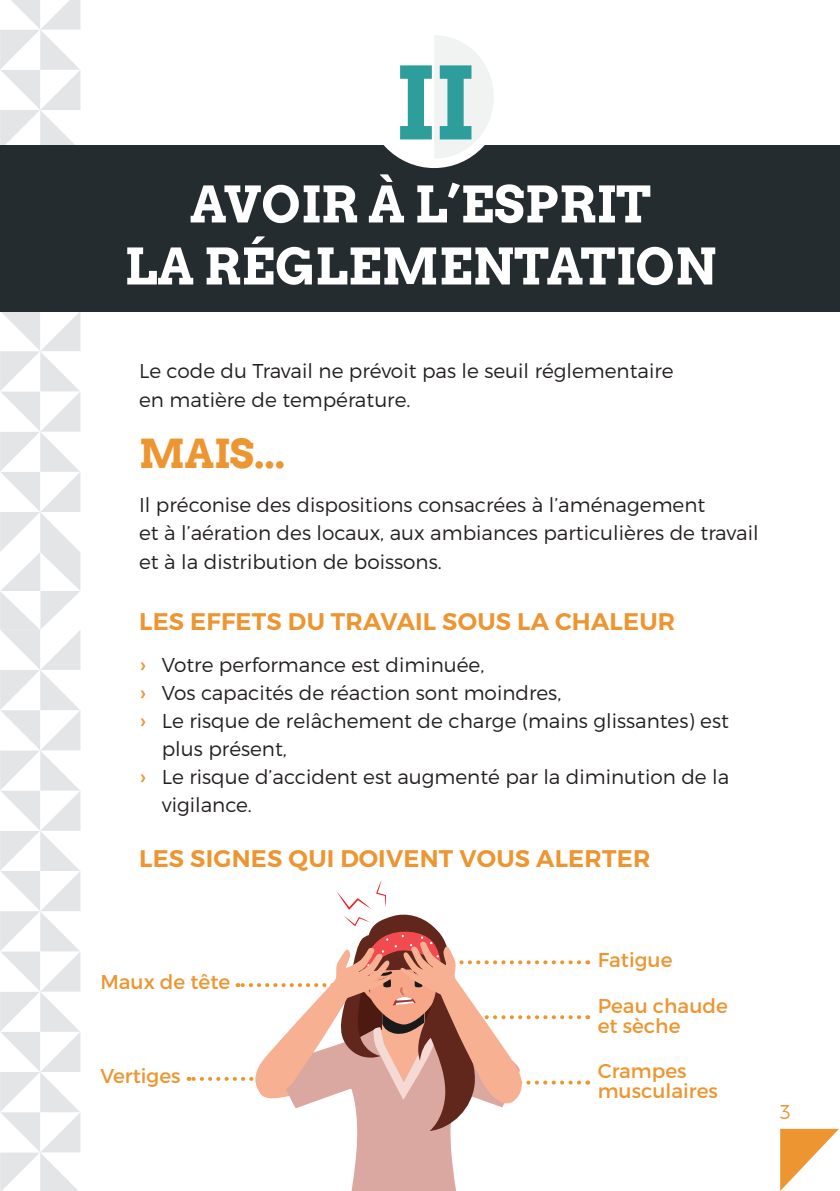
<style>
.page{position:relative;width:840px;height:1191px;background:#fff}
.page>*{position:absolute;margin:0;border:0;box-sizing:border-box;transform-origin:0 0}
.t1{font:700 100px "Arvo";color:#2d9e9b}
.t2{font:700 50px "Arvo";color:#fff}
.t3{font:700 40px "Arvo";color:#ed9530}
.t4{font:600 24px "Montserrat";letter-spacing:.01em;color:#ed9530}
.t5{font:300 20px/28px "Montserrat";color:#231f20}
.t6{font:20px "Montserrat";color:#ed9530}
.t7{font:300 20px "Montserrat";color:#ed9531}
.s1{font-weight:400;font-size:22px;color:#ed9531}
</style>
<div class="page">
<svg style="left:0;top:0;width:80px;height:1191px"></svg>
<svg style="left:188px;top:880px;width:403px;height:311px"></svg>
<div style="left:0;top:145px;width:839px;height:167px;background:#252c30"></div>
<div style="left:366px;top:27px;width:135px;height:140px;background:#fff;border-radius:50%"></div>
<svg style="left:434px;top:35px;width:59px;height:124px"></svg>
<svg style="left:780px;top:1128px;width:58px;height:63px"></svg>
<p class="t1" style="left:394px;top:40px;width:81px">II</p>
<p class="t2" style="left:190px;top:173px;width:462px">AVOIR À L’ESPRIT</p>
<p class="t2" style="left:124px;top:235px;width:593px">LA RÉGLEMENTATION</p>
<p class="t5" style="left:139px;top:356px;width:536px">Le code du Travail ne prévoit pas le seuil réglementaire</p>
<p class="t5" style="left:139px;top:385px;width:273px">en matière de température.</p>
<p class="t3" style="left:139px;top:429px;width:148px">MAIS...</p>
<p class="t5" style="left:139px;top:491px;width:567px">Il préconise des dispositions consacrées à l’aménagement</p>
<p class="t5" style="left:139px;top:519px;width:620px">et à l’aération des locaux, aux ambiances particulières de travail</p>
<p class="t5" style="left:139px;top:548px;width:304px">et à la distribution de boissons.</p>
<p class="t4" style="left:139px;top:607px;width:537px">LES EFFETS DU TRAVAIL SOUS LA CHALEUR</p>
<p class="t5" style="left:139px;top:650px;width:346px"><span class="s1">›</span> Votre performance est diminuée,</p>
<p class="t5" style="left:139px;top:678px;width:423px"><span class="s1">›</span> Vos capacités de réaction sont moindres,</p>
<p class="t5" style="left:162px;top:706px;width:568px;text-indent:-23px"><span class="s1">›</span> Le risque de relâchement de charge (mains glissantes) est plus présent,</p>
<p class="t5" style="left:162px;top:762px;width:568px;text-indent:-23px"><span class="s1">›</span> Le risque d’accident est augmenté par la diminution de la vigilance.</p>
<p class="t4" style="left:139px;top:843px;width:512px">LES SIGNES QUI DOIVENT VOUS ALERTER</p>
<p class="t6" style="left:100px;top:970px;width:131px">Maux de tête</p>
<p class="t6" style="left:597px;top:947px;width:76px">Fatigue</p>
<p class="t6" style="left:597px;top:993px;width:131px">Peau chaude</p>
<p class="t6" style="left:597px;top:1013px;width:84px">et sèche</p>
<p class="t6" style="left:100px;top:1063px;width:82px">Vertiges</p>
<p class="t6" style="left:597px;top:1058px;width:90px">Crampes</p>
<p class="t6" style="left:597px;top:1078px;width:121px">musculaires</p>
<p class="t7" style="left:779px;top:1099px;width:12px">3</p>
</div>
